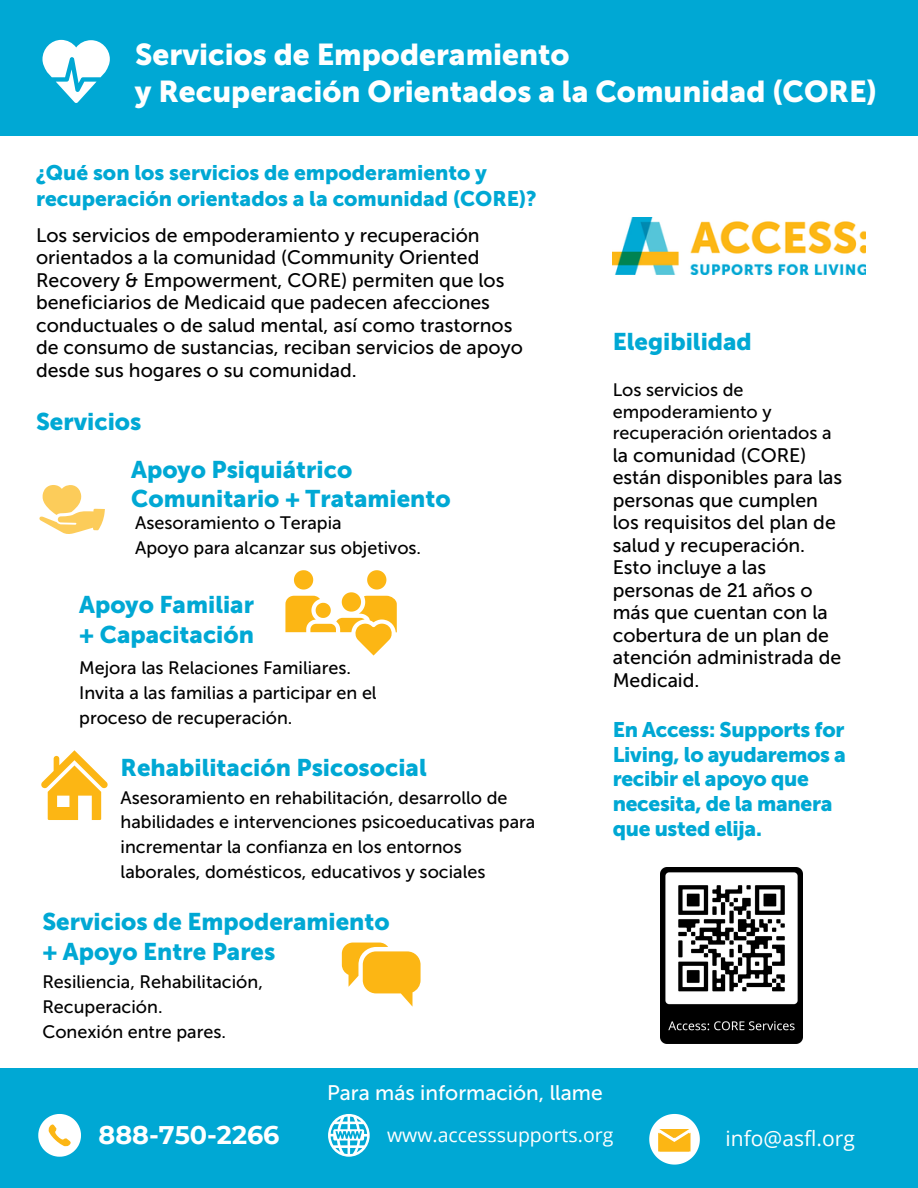
<style>
.page{position:relative;width:918px;height:1188px;background:#fff}
.page>*{position:absolute;margin:0;border:0;box-sizing:border-box;transform-origin:0 0}
.t1{font:30px "Museo Sans 900";color:#fff}
.t2{font:700 25.5px "Montserrat";color:#fff}
.t3{font:24px "Museo Sans 900";color:#00a8d4}
.t4{font:21px/24.8px "Museo Sans 900";letter-spacing:-.015em;color:#00a8d4}
.t5{font:21px "Museo Sans 500";color:#fff}
.t6{font:21px "Open Sans";color:#fff}
.t7{font:19.5px/22.5px "Museo Sans 500";color:#000}
.t8{font:19.5px "Open Sans";color:#fff}
.t9{font:18px/24.8px "Museo Sans 500";color:#000}
</style>
<div class="page">
<div style="left:0;top:1069px;width:918px;height:119px;background:#00a8d4"></div>
<div style="left:0;top:0;width:918px;height:136px;background:#00a8d4"></div>
<svg style="left:42px;top:40px;width:68px;height:63px"></svg>
<svg style="left:342px;top:943px;width:79px;height:64px"></svg>
<svg style="left:285px;top:570px;width:112px;height:86px"></svg>
<svg style="left:41px;top:750px;width:67px;height:70px"></svg>
<img style="left:613px;top:217px;width:253px;height:58px">
<svg style="left:38px;top:1114px;width:43px;height:43px"></svg>
<svg style="left:649px;top:1114px;width:51px;height:51px"></svg>
<svg style="left:328px;top:1114px;width:42px;height:43px"></svg>
<svg style="left:39px;top:485px;width:66px;height:49px"></svg>
<img style="left:660px;top:867px;width:142px;height:177px">
<p class="t1" style="left:135px;top:37px;width:436px">Servicios de Empoderamiento</p>
<p class="t1" style="left:135px;top:74px;width:743px">y Recuperación Orientados a la Comunidad (CORE)</p>
<p class="t4" style="left:36px;top:160px;width:502px;line-height:25.8px">¿Qué son los servicios de empoderamiento y recuperación orientados a la comunidad (CORE)?</p>
<p class="t7" style="left:36px;top:224px;width:488px">Los servicios de empoderamiento y recuperación orientados a la comunidad (Community Oriented Recovery &amp; Empowerment, CORE) permiten que los beneficiarios de Medicaid que padecen afecciones conductuales o de salud mental, así como trastornos de consumo de sustancias, reciban servicios de apoyo desde sus hogares o su comunidad.</p>
<p class="t3" style="left:36px;top:408px;width:107px">Servicios</p>
<p class="t3" style="left:131px;top:456px;width:223px">Apoyo Psiquiátrico</p>
<p class="t3" style="left:131px;top:485px;width:321px">Comunitario + Tratamiento</p>
<p class="t9" style="left:135px;top:510px;width:208px">Asesoramiento o Terapia</p>
<p class="t9" style="left:135px;top:535px;width:288px">Apoyo para alcanzar sus objetivos.</p>
<p class="t3" style="left:79px;top:591px;width:176px">Apoyo Familiar</p>
<p class="t3" style="left:79px;top:620px;width:176px">+ Capacitación</p>
<p class="t9" style="left:79px;top:656px;width:273px">Mejora las Relaciones Familiares.</p>
<p class="t9" style="left:79px;top:680px;width:299px">Invita a las familias a participar en el</p>
<p class="t9" style="left:79px;top:705px;width:215px">proceso de recuperación.</p>
<p class="t3" style="left:121px;top:753px;width:308px">Rehabilitación Psicosocial</p>
<p class="t9" style="left:121px;top:785px;width:416px">Asesoramiento en rehabilitación, desarrollo de habilidades e intervenciones psicoeducativas para incrementar la confianza en los entornos laborales, domésticos, educativos y sociales</p>
<p class="t3" style="left:42px;top:908px;width:349px">Servicios de Empoderamiento</p>
<p class="t3" style="left:42px;top:937px;width:235px">+ Apoyo Entre Pares</p>
<p class="t9" style="left:42px;top:970px;width:222px">Resiliencia, Rehabilitación,</p>
<p class="t9" style="left:42px;top:995px;width:122px">Recuperación.</p>
<p class="t9" style="left:42px;top:1019px;width:185px">Conexión entre pares.</p>
<p class="t3" style="left:613px;top:327px;width:141px">Elegibilidad</p>
<p class="t9" style="left:613px;top:380px;width:220px;line-height:21.3px">Los servicios de empoderamiento y recuperación orientados a</p>
<p class="t7" style="left:613px;top:444px;width:231px">la comunidad (CORE) están disponibles para las personas que cumplen los requisitos del plan de salud y recuperación.<br>Esto incluye a las personas de 21 años o más que cuentan con la cobertura de un plan de atención administrada de<br>Medicaid.</p>
<p class="t4" style="left:613px;top:717px;width:235px">En Access: Supports for<br>Living, lo ayudaremos a recibir el apoyo que necesita, de la manera que usted elija.</p>
<p class="t5" style="left:327px;top:1081px;width:277px">Para más información, llame</p>
<p class="t2" style="left:99px;top:1119px;width:182px">888-750-2266</p>
<p class="t8" style="left:387px;top:1121px;width:228px">www.accesssupports.org</p>
<p class="t6" style="left:726px;top:1124px;width:131px">info@asfl.org</p>
</div>
